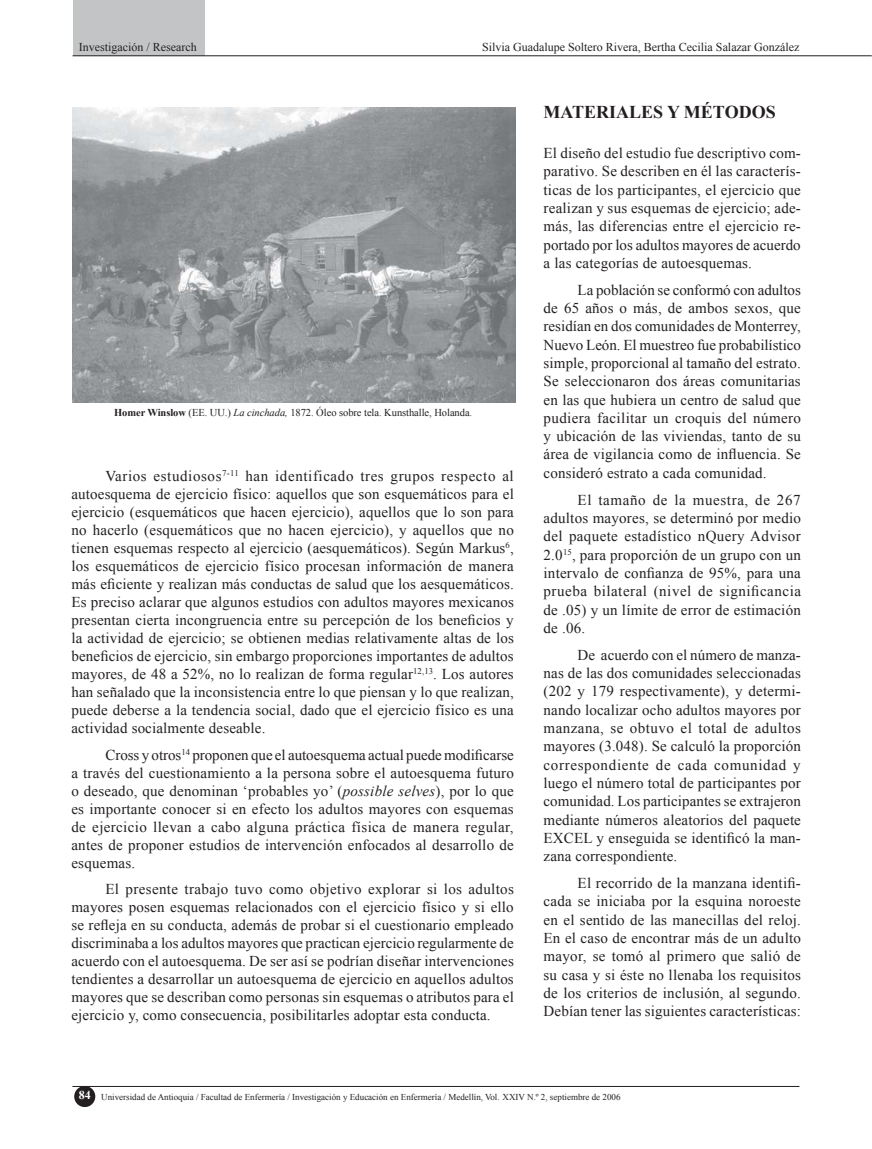
<style>
.page{position:relative;width:872px;height:1149px;background:#fff}
.page>*{position:absolute;margin:0;border:0;box-sizing:border-box;transform-origin:0 0}
.t1{font:700 18px "Times New Roman";color:#231f20}
.t2{font:15px/18.3px "Times New Roman";letter-spacing:.01em;color:#231f20;text-align:justify}
.t3{font:12px "Times New Roman";color:#231f20}
.t4{font:10.5px "Times New Roman";letter-spacing:-.005em;color:#231f20}
.t5{font:9px "Times New Roman";color:#231f20}
.s1{font-weight:700}
.s2{font-style:italic}
.s3{font-weight:700;font-size:12px;color:#fff}
</style>
<div class="page">
<hr style="left:72px;top:1085px;width:727px;height:1px;background:#231f20">
<div style="left:74px;top:1085px;width:21px;height:21px;background:#231f20;border-radius:50%"></div>
<div style="left:73px;top:0;width:131px;height:55px;background:#c2c4c6"></div>
<hr style="left:73px;top:55px;width:798px;height:1px;background:#231f20">
<img style="left:73px;top:107px;width:442px;height:295px">
<p class="t3" style="left:79px;top:39px;width:119px">Investigación / Research</p>
<p class="t3" style="left:482px;top:39px;width:319px">Silvia Guadalupe Soltero Rivera, Bertha Cecilia Salazar González</p>
<p class="t4" style="left:114px;top:405px;width:360px"><span class="s1">Homer Winslow</span> (EE. UU.) <span class="s2">La cinchada,</span> 1872. Óleo sobre tela. Kunsthalle, Holanda.</p>
<p class="t2" style="left:71px;top:466px;width:444px;text-indent:34px">Varios estudiosos<sup>7-11</sup> han identificado tres grupos respecto al autoesquema de ejercicio físico: aquellos que son esquemáticos para el ejercicio (esquemáticos que hacen ejercicio), aquellos que lo son para no hacerlo (esquemáticos que no hacen ejercicio), y aquellos que no tienen esquemas respecto al ejercicio (aesquemáticos). Según Markus<sup>6</sup>, los esquemáticos de ejercicio físico procesan información de manera más eficiente y realizan más conductas de salud que los aesquemáticos.<br>Es preciso aclarar que algunos estudios con adultos mayores mexicanos presentan cierta incongruencia entre su percepción de los beneficios y la actividad de ejercicio; se obtienen medias relativamente altas de los beneficios de ejercicio, sin embargo proporciones importantes de adultos mayores, de 48 a 52%, no lo realizan de forma regular<sup>12,13</sup>. Los autores han señalado que la inconsistencia entre lo que piensan y lo que realizan, puede deberse a la tendencia social, dado que el ejercicio físico es una actividad socialmente deseable.</p>
<p class="t2" style="left:71px;top:745px;width:444px;text-indent:34px">Cross y otros<sup>14</sup> proponen que el autoesquema actual puede modificarse a través del cuestionamiento a la persona sobre el autoesquema futuro o deseado, que denominan ‘probables yo’ (<span class="s2">possible selves</span>), por lo que es importante conocer si en efecto los adultos mayores con esquemas de ejercicio llevan a cabo alguna práctica física de manera regular, antes de proponer estudios de intervención enfocados al desarrollo de esquemas.</p>
<p class="t2" style="left:71px;top:879px;width:444px;text-indent:34px">El presente trabajo tuvo como objetivo explorar si los adultos mayores posen esquemas relacionados con el ejercicio físico y si ello se refleja en su conducta, además de probar si el cuestionario empleado discriminaba a los adultos mayores que practican ejercicio regularmente de acuerdo con el autoesquema. De ser así se podrían diseñar intervenciones tendientes a desarrollar un autoesquema de ejercicio en aquellos adultos mayores que se describan como personas sin esquemas o atributos para el ejercicio y, como consecuencia, posibilitarles adoptar esta conducta.</p>
<p class="t1" style="left:543px;top:100px;width:234px">MATERIALES Y MÉTODOS</p>
<p class="t2" style="left:543px;top:143px;width:259px">El diseño del estudio fue descriptivo com&shy;parativo. Se describen en él las caracterís&shy;ticas de los participantes, el ejercicio que realizan y sus esquemas de ejercicio; ade&shy;más, las diferencias entre el ejercicio re&shy;portado por los adultos mayores de acuerdo a las categorías de autoesquemas.</p>
<p class="t2" style="left:543px;top:280px;width:259px;text-indent:34px">La población se conformó con adultos de 65 años o más, de ambos sexos, que residían en dos comunidades de Monterrey, Nuevo León. El muestreo fue probabilístico simple, proporcional al tamaño del estrato.<br>Se seleccionaron dos áreas comunitarias en las que hubiera un centro de salud que pudiera facilitar un croquis del número y ubicación de las viviendas, tanto de su área de vigilancia como de influencia. Se consideró estrato a cada comunidad.</p>
<p class="t2" style="left:543px;top:490px;width:259px;text-indent:34px">El tamaño de la muestra, de 267 adultos mayores, se determinó por medio del paquete estadístico nQuery Advisor 2.0<sup>15</sup>, para proporción de un grupo con un intervalo de confianza de 95%, para una prueba bilateral (nivel de significancia de .05) y un límite de error de estimación de .06.</p>
<p class="t2" style="left:543px;top:645px;width:259px;text-indent:34px">De acuerdo con el número de manza&shy;nas de las dos comunidades seleccionadas (202 y 179 respectivamente), y determi&shy;nando localizar ocho adultos mayores por manzana, se obtuvo el total de adultos mayores (3.048). Se calculó la proporción correspondiente de cada comunidad y luego el número total de participantes por comunidad. Los participantes se extrajeron mediante números aleatorios del paquete EXCEL y enseguida se identificó la man&shy;zana correspondiente.</p>
<p class="t2" style="left:543px;top:873px;width:259px;text-indent:34px">El recorrido de la manzana identifi&shy;cada se iniciaba por la esquina noroeste en el sentido de las manecillas del reloj.<br>En el caso de encontrar más de un adulto mayor, se tomó al primero que salió de su casa y si éste no llenaba los requisitos de los criterios de inclusión, al segundo.<br>Debían tener las siguientes características:</p>
<p class="t5" style="left:79px;top:1090px;width:543px"><span class="s3">84</span> Universidad de Antioquia / Facultad de Enfermería / Investigación y Educación en Enfermería / Medellín, Vol. XXIV N.º 2, septiembre de 2006</p>
</div>
